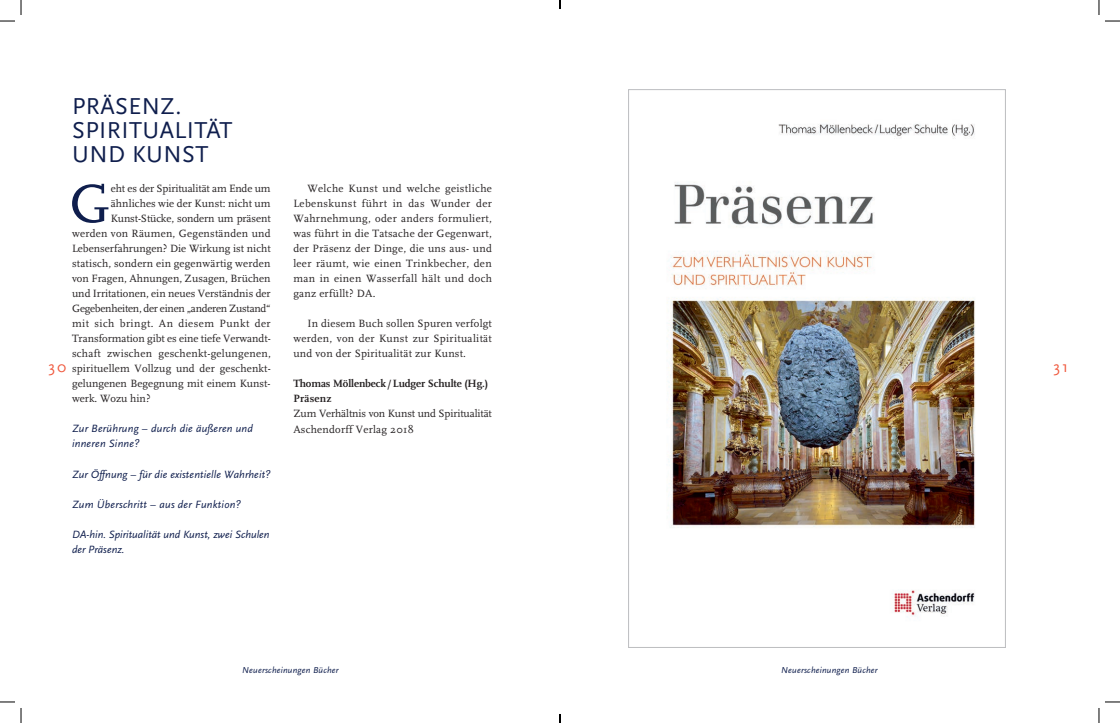
<style>
.page{position:relative;width:1120px;height:723px;background:#fff}
.page>*{position:absolute;margin:0;border:0;box-sizing:border-box;transform-origin:0 0}
.t1{font:56.5px "Scala";color:#0f1e4d}
.t2{font:24px/24px "Scala Sans";letter-spacing:.02em;color:#0f1e4d}
.t3{font:16px "Scala Sans";color:#f0593e}
.t4{font:11px/15px "Scala";letter-spacing:.005em;color:#231f20;text-align:justify}
.t5{font:italic 11px/15px "Scala Sans";letter-spacing:.01em;color:#0f1e4d}
.t6{font:700 11px/15px "Scala";letter-spacing:-.01em;color:#231f20}
.t7{font:11px "Scala";letter-spacing:-.025em;color:#231f20}
.t8{font:11px "Scala";letter-spacing:.025em;color:#231f20}
.t9{font:11px "Scala";letter-spacing:.04em;color:#231f20}
.t10{font:italic 9px "Scala Sans";letter-spacing:.02em;color:#0f1e4d}
</style>
<div class="page">
<img style="left:668px;top:124px;width:307px;height:492px">
<svg style="left:0;top:0;width:22px;height:22px"></svg>
<svg style="left:0;top:701px;width:22px;height:21px"></svg>
<svg style="left:1098px;top:0;width:21px;height:22px"></svg>
<svg style="left:1098px;top:701px;width:21px;height:21px"></svg>
<h2 class="t2" style="left:72px;top:94px;width:162px">PRÄSENZ.<br>SPIRITUALITÄT<br>UND KUNST</h2>
<h1 class="t1" style="left:69px;top:175px;width:44px">G</h1>
<p class="t4" style="left:111px;top:181px;width:161px">eht es der Spiritualität am Ende um</p>
<p class="t4" style="left:293px;top:181px;width:200px;text-indent:14px">Welche Kunst und welche geistliche Lebenskunst führt in das Wunder der Wahrnehmung, oder anders formuliert, was führt in die Tatsache der Gegenwart, der Präsenz der Dinge, die uns aus- und leer räumt, wie einen Trinkbecher, den man in einen Wasserfall hält und doch ganz erfüllt? DA.</p>
<p class="t4" style="left:293px;top:316px;width:200px;text-indent:14px">In diesem Buch sollen Spuren verfolgt werden, von der Kunst zur Spiritualität und von der Spiritualität zur Kunst.</p>
<p class="t6" style="left:293px;top:376px;width:196px">Thomas Möllenbeck/Ludger Schulte (Hg.)<br>Präsenz</p>
<p class="t4" style="left:293px;top:406px;width:200px">Zum Verhältnis von Kunst und Spiritualität<br>Aschendorff Verlag 2018</p>
<p class="t4" style="left:111px;top:196px;width:161px">ähnliches wie der Kunst: nicht um</p>
<p class="t4" style="left:111px;top:211px;width:161px">Kunst-Stücke, sondern um präsent</p>
<p class="t4" style="left:72px;top:226px;width:200px">werden von Räumen, Gegenständen und</p>
<p class="t4" style="left:72px;top:241px;width:200px">Lebenserfahrungen? Die Wirkung ist nicht</p>
<p class="t4" style="left:72px;top:256px;width:200px">statisch, sondern ein gegenwärtig werden</p>
<p class="t4" style="left:72px;top:271px;width:200px">von Fragen, Ahnungen, Zusagen, Brüchen</p>
<p class="t4" style="left:72px;top:286px;width:200px">und Irritationen, ein neues Verständnis der</p>
<p class="t7" style="left:72px;top:303px;width:200px">Gegebenheiten, der einen „anderen Zustand“</p>
<p class="t9" style="left:72px;top:318px;width:200px">mit sich bringt. An diesem Punkt der</p>
<p class="t4" style="left:72px;top:331px;width:200px">Transformation gibt es eine tiefe Verwandt-</p>
<p class="t8" style="left:72px;top:348px;width:200px">schaft zwischen geschenkt-gelungenen,</p>
<p class="t4" style="left:72px;top:361px;width:200px">spirituellem Vollzug und der geschenkt-</p>
<p class="t4" style="left:72px;top:376px;width:200px">gelungenen Begegnung mit einem Kunst-</p>
<p class="t4" style="left:72px;top:391px;width:80px">werk. Wozu hin?</p>
<p class="t5" style="left:72px;top:421px;width:182px">Zur Berührung – durch die äußeren und inneren Sinne?</p>
<p class="t5" style="left:72px;top:466px;width:200px">Zur Öffnung – für die existentielle Wahrheit?</p>
<p class="t5" style="left:72px;top:496px;width:170px">Zum Überschritt – aus der Funktion?</p>
<p class="t5" style="left:72px;top:526px;width:199px">DA-hin. Spiritualität und Kunst, zwei Schulen der Präsenz.</p>
<h3 class="t3" style="left:49px;top:358px;width:19px">30</h3>
<h3 class="t3" style="left:1053px;top:358px;width:16px">31</h3>
<p class="t10" style="left:242px;top:664px;width:98px">Neuerscheinungen Bücher</p>
<p class="t10" style="left:781px;top:664px;width:98px">Neuerscheinungen Bücher</p>
</div>
